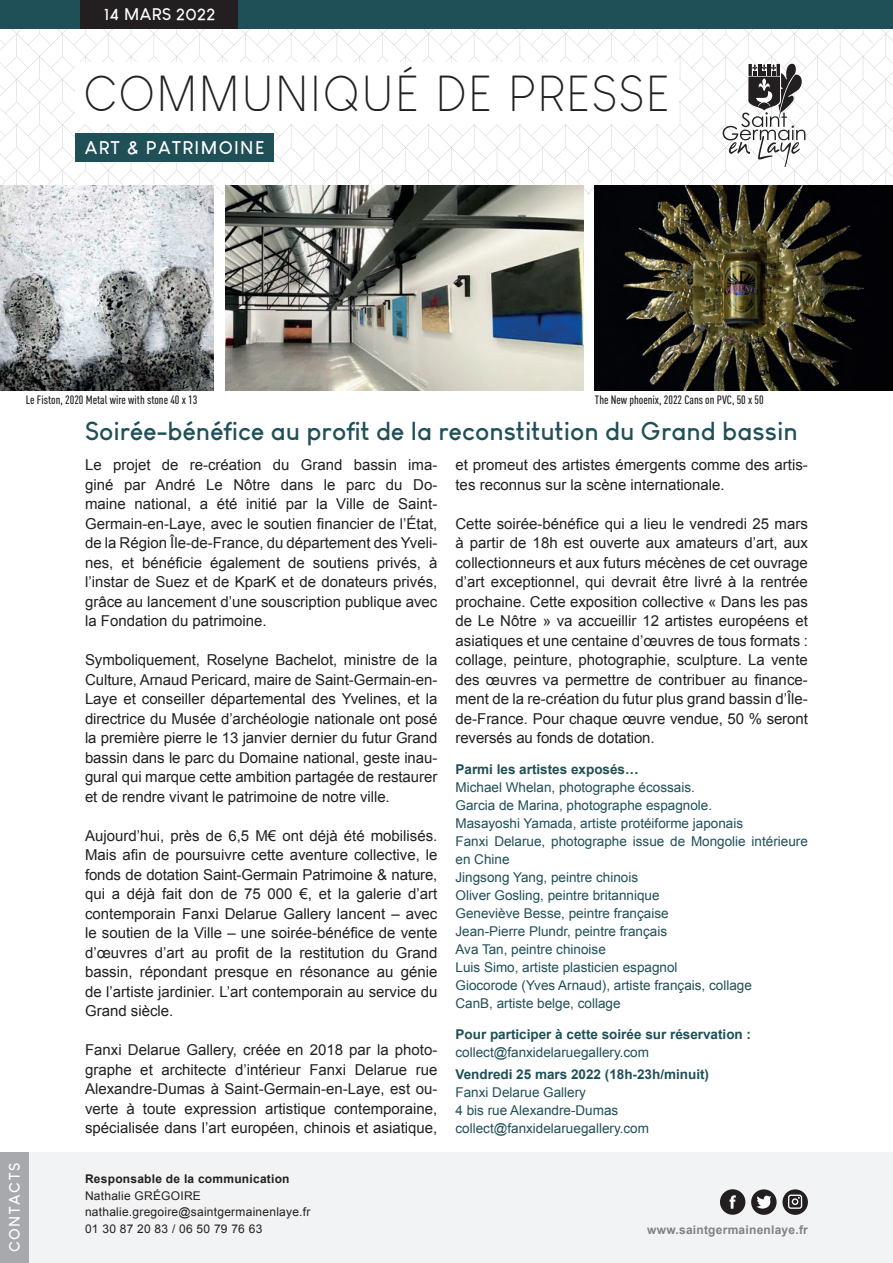
<style>
.page{position:relative;width:893px;height:1263px;background:#fff}
.page>*{position:absolute;margin:0;border:0;box-sizing:border-box;transform-origin:0 0}
.t1{font:300 49.5px "Louis George Cafe";letter-spacing:.045em;color:#231f20}
.t2{font:700 25.5px "Louis George Cafe";color:#1f4f57}
.t3{font:700 18px "Louis George Cafe";letter-spacing:.08em;color:#fff}
.t4{font:700 16.5px "Louis George Cafe";letter-spacing:.03em;color:#fff}
.t5{font:15px/19.5px "Arial";color:#231f20;text-align:justify}
.t6{font:700 15px "Louis George Cafe";letter-spacing:.11em;color:#fff}
.t7{font:13.5px/18px "Arial";color:#1f4f57}
.t8{font:700 13.5px "Arial";color:#1f4f57}
.t9{font:12px/16.5px "Arial";letter-spacing:.02em;color:#231f20}
.t10{font:500 12px "DIN Cond";color:#231f20}
.t11{font:700 12px "Arial";letter-spacing:.02em;color:#231f20}
.t12{font:700 12px "Arial";letter-spacing:.02em;color:#808285}
</style>
<div class="page">
<svg style="left:0;top:29px;width:200px;height:157px"></svg>
<svg style="left:200px;top:29px;width:274px;height:165px"></svg>
<svg style="left:474px;top:29px;width:249px;height:165px"></svg>
<div style="left:0;top:1152px;width:893px;height:111px;background:#f2f3f4"></div>
<div style="left:75px;top:63px;width:604px;height:61px;background:#fff"></div>
<div style="left:75px;top:133px;width:199px;height:29px;background:#1f4f57"></div>
<div style="left:720px;top:1189px;width:25px;height:26px;background:#231f20;border-radius:50%"></div>
<svg style="left:729px;top:1195px;width:7px;height:14px"></svg>
<div style="left:751px;top:1189px;width:26px;height:26px;background:#231f20;border-radius:50%"></div>
<svg style="left:756px;top:1196px;width:15px;height:13px"></svg>
<div style="left:782px;top:1189px;width:26px;height:26px;background:#231f20;border-radius:50%"></div>
<svg style="left:788px;top:1194px;width:15px;height:15px"></svg>
<div style="left:0;top:1152px;width:29px;height:111px;background:#a8a9ad"></div>
<div style="left:0;top:0;width:893px;height:29px;background:#1f4f57"></div>
<svg style="left:723px;top:29px;width:170px;height:157px"></svg>
<img style="left:0;top:186px;width:214px;height:204px">
<div style="left:81px;top:0;width:157px;height:29px;background:#231f20"></div>
<img style="left:225px;top:186px;width:358px;height:204px">
<img style="left:595px;top:186px;width:298px;height:204px">
<p class="t4" style="left:104px;top:4px;width:113px">14 MARS 2022</p>
<h1 class="t1" style="left:84px;top:65px;width:587px">COMMUNIQUÉ DE PRESSE</h1>
<p class="t3" style="left:85px;top:136px;width:181px">ART &amp; PATRIMOINE</p>
<p class="t10" style="left:26px;top:393px;width:173px">Le Fiston, 2020 Metal wire with stone 40 x 13</p>
<p class="t10" style="left:595px;top:393px;width:170px">The New phoenix, 2022 Cans on PVC, 50 x 50</p>
<h2 class="t2" style="left:85px;top:415px;width:714px">Soirée-bénéfice au profit de la reconstitution du Grand bassin</h2>
<p class="t6" style="left:5px;top:1252px;width:91px;rotate:-90deg">CONTACTS</p>
<p class="t5" style="left:85px;top:455px;width:354px">Le projet de re-création du Grand bassin ima&shy;giné par André Le Nôtre dans le parc du Do&shy;maine national, a été initié par la Ville de Saint-Germain-en-Laye, avec le soutien financier de l’État, de la Région Île-de-France, du département des Yveli&shy;nes, et bénéficie également de soutiens privés, à l’instar de Suez et de KparK et de donateurs privés, grâce au lancement d’une souscription publique avec la Fondation du patrimoine.</p>
<p class="t5" style="left:85px;top:650px;width:354px">Symboliquement, Roselyne Bachelot, ministre de la Culture, Arnaud Pericard, maire de Saint-Germain-en-Laye et conseiller départemental des Yvelines, et la directrice du Musée d’archéologie nationale ont posé la première pierre le 13 janvier dernier du futur Grand bassin dans le parc du Domaine national, geste inau&shy;gural qui marque cette ambition partagée de restaurer et de rendre vivant le patrimoine de notre ville.</p>
<p class="t5" style="left:85px;top:826px;width:354px">Aujourd’hui, près de 6,5 M€ ont déjà été mobilisés.<br>Mais afin de poursuivre cette aventure collective, le fonds de dotation Saint-Germain Patrimoine &amp; nature, qui a déjà fait don de 75 000 €, et la galerie d’art contemporain Fanxi Delarue Gallery lancent – avec le soutien de la Ville – une soirée-bénéfice de vente d’œuvres d’art au profit de la restitution du Grand bassin, répondant presque en résonance au génie de l’artiste jardinier. L’art contemporain au service du Grand siècle.</p>
<p class="t5" style="left:85px;top:1040px;width:354px">Fanxi Delarue Gallery, créée en 2018 par la photo&shy;graphe et architecte d’intérieur Fanxi Delarue rue Alexandre-Dumas à Saint-Germain-en-Laye, est ou&shy;verte à toute expression artistique contemporaine, spécialisée dans l’art européen, chinois et asiatique,</p>
<p class="t11" style="left:85px;top:1171px;width:206px">Responsable de la communication</p>
<p class="t9" style="left:85px;top:1187px;width:227px">Nathalie GRÉGOIRE nathalie.gregoire@saintgermainenlaye.fr<br>01 30 87 20 83 / 06 50 79 76 63</p>
<p class="t5" style="left:455px;top:455px;width:354px">et promeut des artistes émergents comme des artis&shy;tes reconnus sur la scène internationale.</p>
<p class="t5" style="left:455px;top:514px;width:354px">Cette soirée-bénéfice qui a lieu le vendredi 25 mars à partir de 18h est ouverte aux amateurs d’art, aux collectionneurs et aux futurs mécènes de cet ouvrage d’art exceptionnel, qui devrait être livré à la rentrée prochaine. Cette exposition collective « Dans les pas de Le Nôtre » va accueillir 12 artistes européens et asiatiques et une centaine d’œuvres de tous formats : collage, peinture, photographie, sculpture. La vente des œuvres va permettre de contribuer au finance&shy;ment de la re-création du futur plus grand bassin d’Île&shy;de-France. Pour chaque œuvre vendue, 50 % seront reversés au fonds de dotation.</p>
<p class="t8" style="left:455px;top:760px;width:185px">Parmi les artistes exposés…</p>
<p class="t7" style="left:455px;top:778px;width:354px">Michael Whelan, photographe écossais.<br>Garcia de Marina, photographe espagnole.<br>Masayoshi Yamada, artiste protéiforme japonais<br>Fanxi Delarue, photographe issue de Mongolie intérieure en Chine<br>Jingsong Yang, peintre chinois<br>Oliver Gosling, peintre britannique<br>Geneviève Besse, peintre française<br>Jean-Pierre Plundr, peintre français<br>Ava Tan, peintre chinoise<br>Luis Simo, artiste plasticien espagnol<br>Giocorode (Yves Arnaud), artiste français, collage<br>CanB, artiste belge, collage</p>
<p class="t8" style="left:455px;top:1025px;width:297px">Pour participer à cette soirée sur réservation :</p>
<p class="t7" style="left:455px;top:1043px;width:195px">collect@fanxidelaruegallery.com</p>
<p class="t8" style="left:455px;top:1065px;width:255px">Vendredi 25 mars 2022 (18h-23h/minuit)</p>
<p class="t7" style="left:455px;top:1083px;width:195px">Fanxi Delarue Gallery<br>4 bis rue Alexandre-Dumas collect@fanxidelaruegallery.com</p>
<p class="t12" style="left:647px;top:1222px;width:162px">www.saintgermainenlaye.fr</p>
</div>
